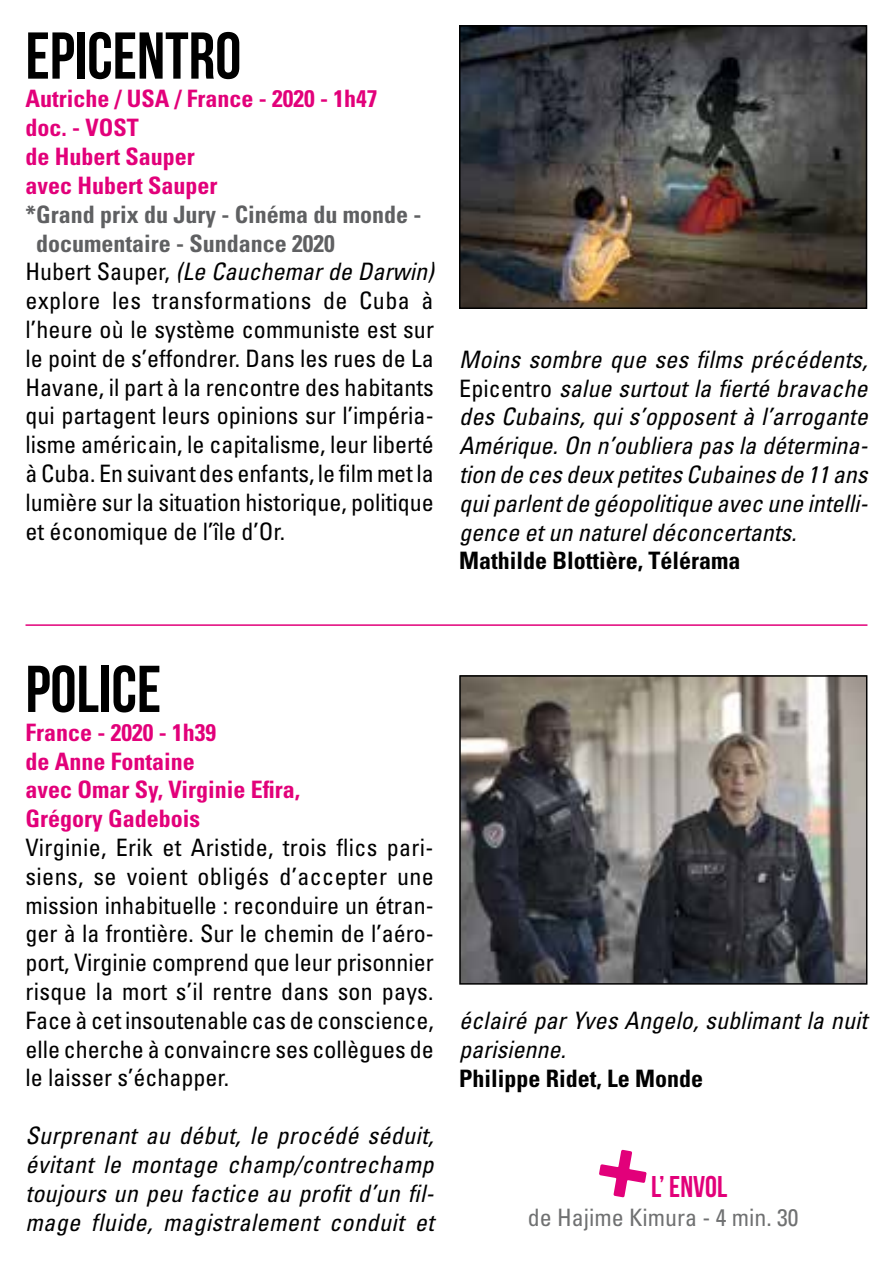
<style>
.page{position:relative;width:893px;height:1276px;background:#fff}
.page>*{position:absolute;margin:0;border:0;box-sizing:border-box;transform-origin:0 0}
.t1{font:66px "Bebas Neue";color:#000}
.t2{font:30px "Bebas Neue";color:#e2007a}
.t3{font:condensed 24px/28.8px "Univers";color:#000;text-align:justify}
.t4{font:italic condensed 24px/28.8px "Univers";letter-spacing:.005em;color:#000;text-align:justify}
.t5{font:700 condensed 24px/28.8px "Univers";color:#e2007a}
.t6{font:700 condensed 24px "Univers";color:#5f6062}
.t7{font:700 condensed 24px "Univers";color:#000}
.t8{font:condensed 24px "Univers";letter-spacing:.02em;color:#000}
.t9{font:condensed 24px "Univers";color:#707172}
.s1{font-style:normal}
</style>
<div class="page">
<img style="left:462px;top:678px;width:402px;height:303px">
<div style="left:459px;top:675px;width:408px;height:309px;border:2px solid #000"></div>
<hr style="left:26px;top:624px;width:841px;height:2px;background:#e2007a">
<img style="left:462px;top:28px;width:402px;height:278px">
<div style="left:459px;top:25px;width:408px;height:284px;border:2px solid #000"></div>
<svg style="left:599px;top:1149px;width:47px;height:48px"></svg>
<h1 class="t1" style="left:26px;top:20px;width:217px">EPICENTRO</h1>
<p class="t5" style="left:26px;top:84px;width:353px">Autriche / USA / France - 2020 - 1h47 doc. - VOST<br>de Hubert Sauper<br>avec Hubert Sauper</p>
<p class="t6" style="left:26px;top:199px;width:397px">*Grand prix du Jury - Cinéma du monde -</p>
<p class="t6" style="left:36px;top:228px;width:300px">documentaire - Sundance 2020</p>
<p class="t4" style="left:26px;top:257px;width:410px"><span class="s1">Hubert Sauper,</span> (Le Cauchemar de Darwin)</p>
<p class="t8" style="left:26px;top:285px;width:409px">explore les transformations de Cuba à</p>
<p class="t3" style="left:26px;top:315px;width:410px">l’heure où le système communiste est sur</p>
<p class="t3" style="left:26px;top:343px;width:410px">le point de s’effondrer. Dans les rues de La</p>
<p class="t3" style="left:26px;top:372px;width:410px">Havane, il part à la rencontre des habitants</p>
<p class="t3" style="left:26px;top:401px;width:410px">qui partagent leurs opinions sur l’impéria-</p>
<p class="t3" style="left:26px;top:430px;width:410px">lisme américain, le capitalisme, leur liberté</p>
<p class="t3" style="left:26px;top:459px;width:410px">à Cuba. En suivant des enfants, le film met la</p>
<p class="t3" style="left:26px;top:487px;width:410px">lumière sur la situation historique, politique</p>
<p class="t3" style="left:26px;top:516px;width:261px">et économique de l’île d’Or.</p>
<p class="t4" style="left:459px;top:344px;width:410px">Moins sombre que ses films précédents, <span class="s1">Epicentro</span> salue surtout la fierté bravache des Cubains, qui s’opposent à l’arrogante Amérique. On n’oubliera pas la détermina&shy;tion de ces deux petites Cubaines de 11 ans qui parlent de géopolitique avec une intelli&shy;gence et un naturel déconcertants.</p>
<p class="t7" style="left:459px;top:546px;width:283px">Mathilde Blottière, Télérama</p>
<h1 class="t1" style="left:26px;top:653px;width:137px">POLICE</h1>
<p class="t5" style="left:26px;top:718px;width:276px">France - 2020 - 1h39<br>de Anne Fontaine<br>avec Omar Sy, Virginie Efira,<br>Grégory Gadebois</p>
<p class="t3" style="left:26px;top:832px;width:410px">Virginie, Erik et Aristide, trois flics pari&shy;siens, se voient obligés d’accepter une mission inhabituelle : reconduire un étran&shy;ger à la frontière. Sur le chemin de l’aéro&shy;port, Virginie comprend que leur prisonnier risque la mort s’il rentre dans son pays.<br>Face à cet insoutenable cas de conscience, elle cherche à convaincre ses collègues de le laisser s’échapper.</p>
<p class="t4" style="left:26px;top:1120px;width:410px">Surprenant au début, le procédé séduit, évitant le montage champ/contrechamp toujours un peu factice au profit d’un fil&shy;mage fluide, magistralement conduit et</p>
<p class="t4" style="left:459px;top:1006px;width:410px">éclairé par Yves Angelo, sublimant la nuit parisienne.</p>
<p class="t7" style="left:459px;top:1063px;width:246px">Philippe Ridet, Le Monde</p>
<p class="t2" style="left:651px;top:1170px;width:78px">L’ ENVOL</p>
<p class="t9" style="left:528px;top:1202px;width:272px">de Hajime Kimura - 4 min. 30</p>
</div>
